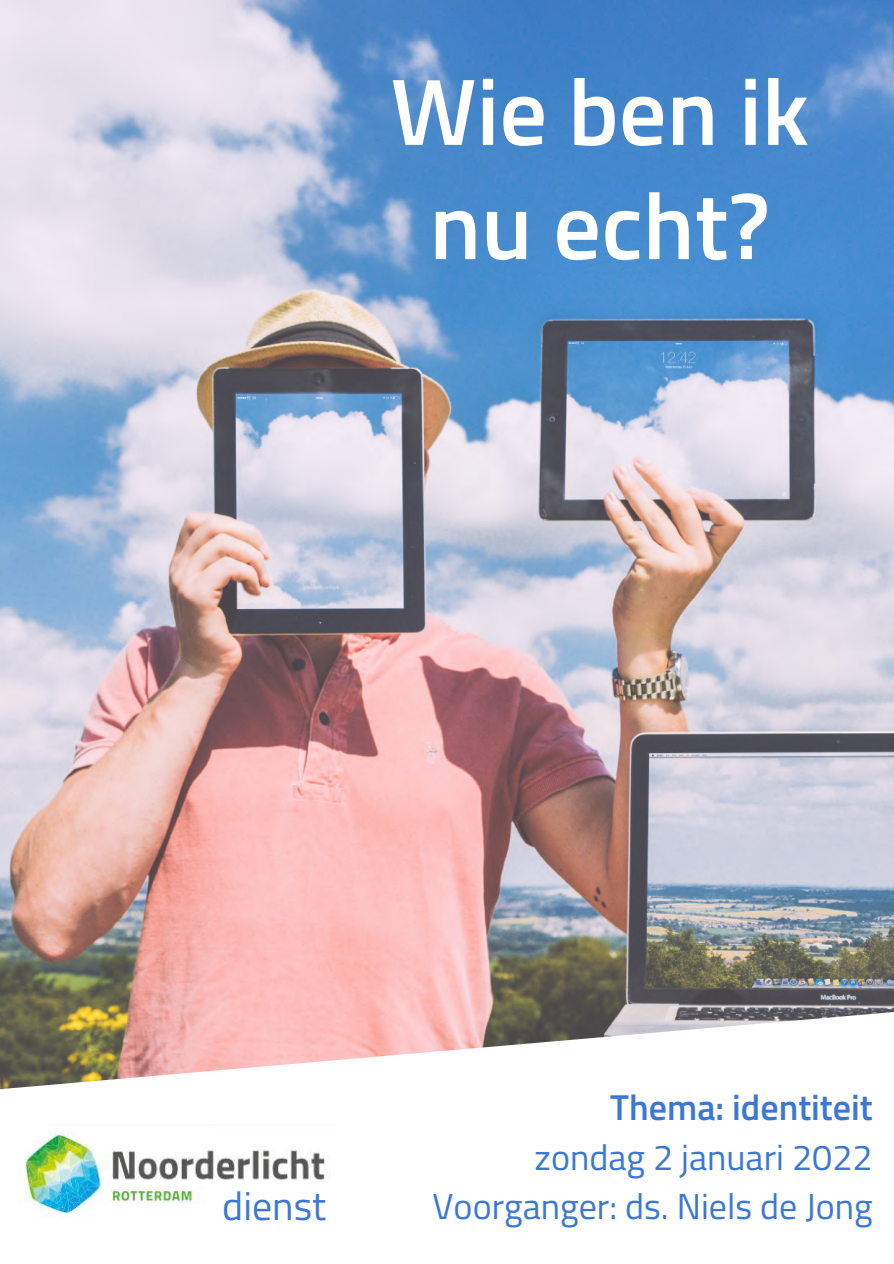
<style>
.page{position:relative;width:894px;height:1264px;background:#fff}
.page>*{position:absolute;margin:0;border:0;box-sizing:border-box;transform-origin:0 0}
.t1{font:600 94.35px/114.1px "Titillium Web";color:#fff;text-align:center}
.t2{font:39.9px "Titillium Web";color:#3b78d4}
.t3{font:36px/49.5px "Titillium Web";color:#3b78d4;text-align:right}
.t4{font:600 36px "Titillium Web";color:#3b78d4}
</style>
<div class="page">
<img style="left:0;top:0;width:893px;height:1011px">
<svg style="left:0;top:1011px;width:893px;height:207px"></svg>
<img style="left:17px;top:1124px;width:320px;height:93px">
<h1 class="t1" style="left:390px;top:53px;width:420px">Wie ben ik nu echt?</h1>
<p class="t2" style="left:222px;top:1174px;width:105px">dienst</p>
<p class="t4" style="left:610px;top:1079px;width:264px">Thema: identiteit</p>
<p class="t3" style="left:432px;top:1131px;width:441px">zondag 2 januari 2022<br>Voorganger: ds. Niels de Jong</p>
</div>
